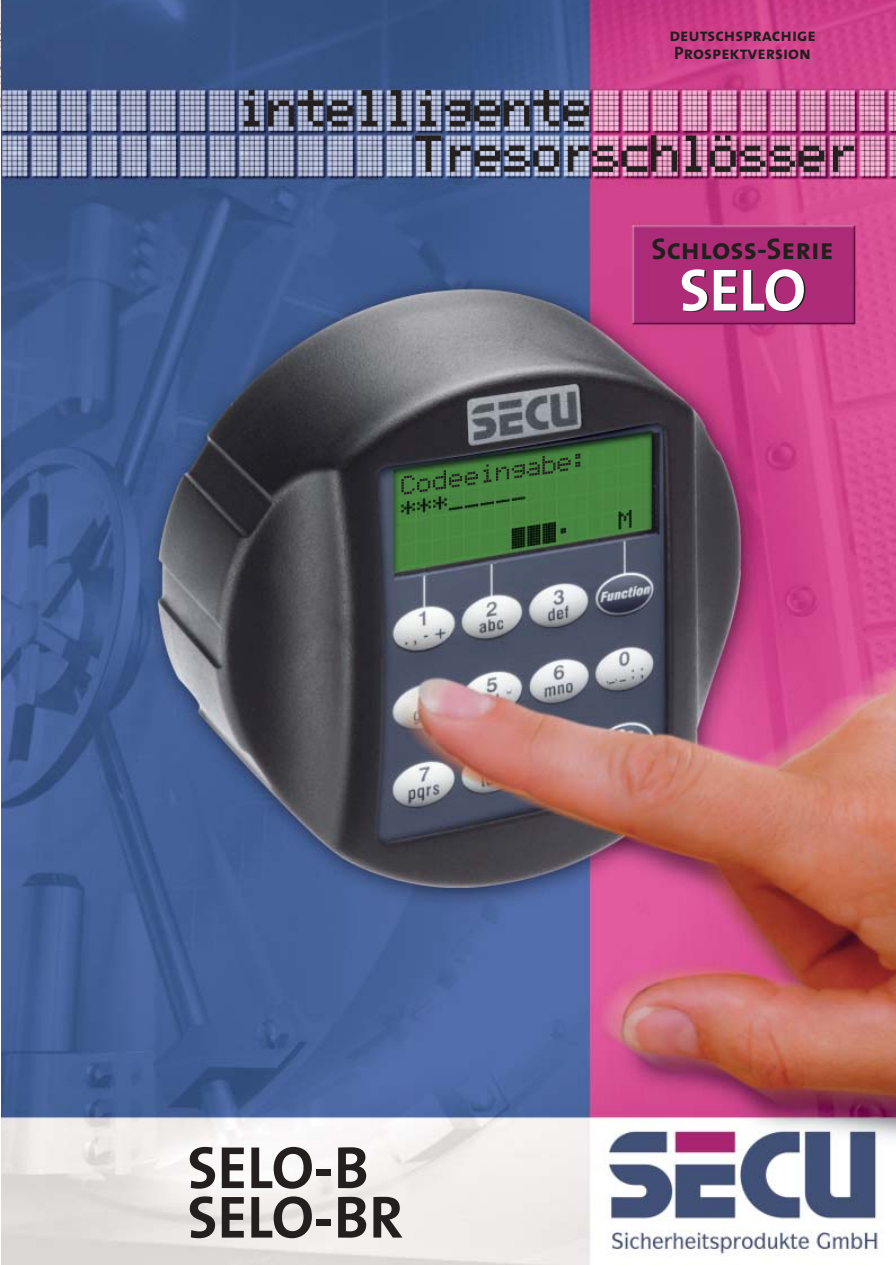
<style>
.page{position:relative;width:896px;height:1265px;background:#fff}
.page>*{position:absolute;margin:0;border:0;box-sizing:border-box;transform-origin:0 0}
.t1{font:700 60px "The Mix";color:#231f1f}
.t2{font:60px "The Mix Bold Caps";color:#fff}
.t3{font:30px "The Mix Bold Caps";color:#231f1f}
.t4{font:18px/18px "The Mix Bold Caps";color:#231f1f}
</style>
<div class="page">
<img style="left:0;top:0;width:1px;height:111px">
<img style="left:1px;top:0;width:894px;height:1264px">
<svg style="left:401px;top:453px;width:179px;height:41px"></svg>
<svg style="left:249px;top:90px;width:5px;height:5px"></svg>
<svg style="left:244px;top:101px;width:15px;height:25px"></svg>
<svg style="left:268px;top:90px;width:84px;height:36px"></svg>
<svg style="left:391px;top:90px;width:15px;height:36px"></svg>
<svg style="left:425px;top:90px;width:5px;height:5px"></svg>
<svg style="left:420px;top:101px;width:15px;height:25px"></svg>
<svg style="left:445px;top:90px;width:143px;height:36px"></svg>
<svg style="left:415px;top:136px;width:26px;height:35px"></svg>
<svg style="left:450px;top:146px;width:109px;height:25px"></svg>
<img style="left:568px;top:136px;width:108px;height:35px">
<svg style="left:686px;top:136px;width:15px;height:35px"></svg>
<svg style="left:833px;top:146px;width:20px;height:25px"></svg>
<svg style="left:710px;top:136px;width:114px;height:35px"></svg>
<svg style="left:362px;top:90px;width:15px;height:36px"></svg>
<p class="t4" style="left:669px;top:26px;width:148px">deutschsprachige<br>Prospektversion</p>
<h2 class="t3" style="left:651px;top:231px;width:183px">Schloss-Serie</h2>
<h1 class="t2" style="left:679px;top:255px;width:128px">SELO</h1>
<h1 class="t1" style="left:187px;top:1146px;width:183px">SELO-B</h1>
<h1 class="t1" style="left:187px;top:1195px;width:217px">SELO-BR</h1>
</div>
